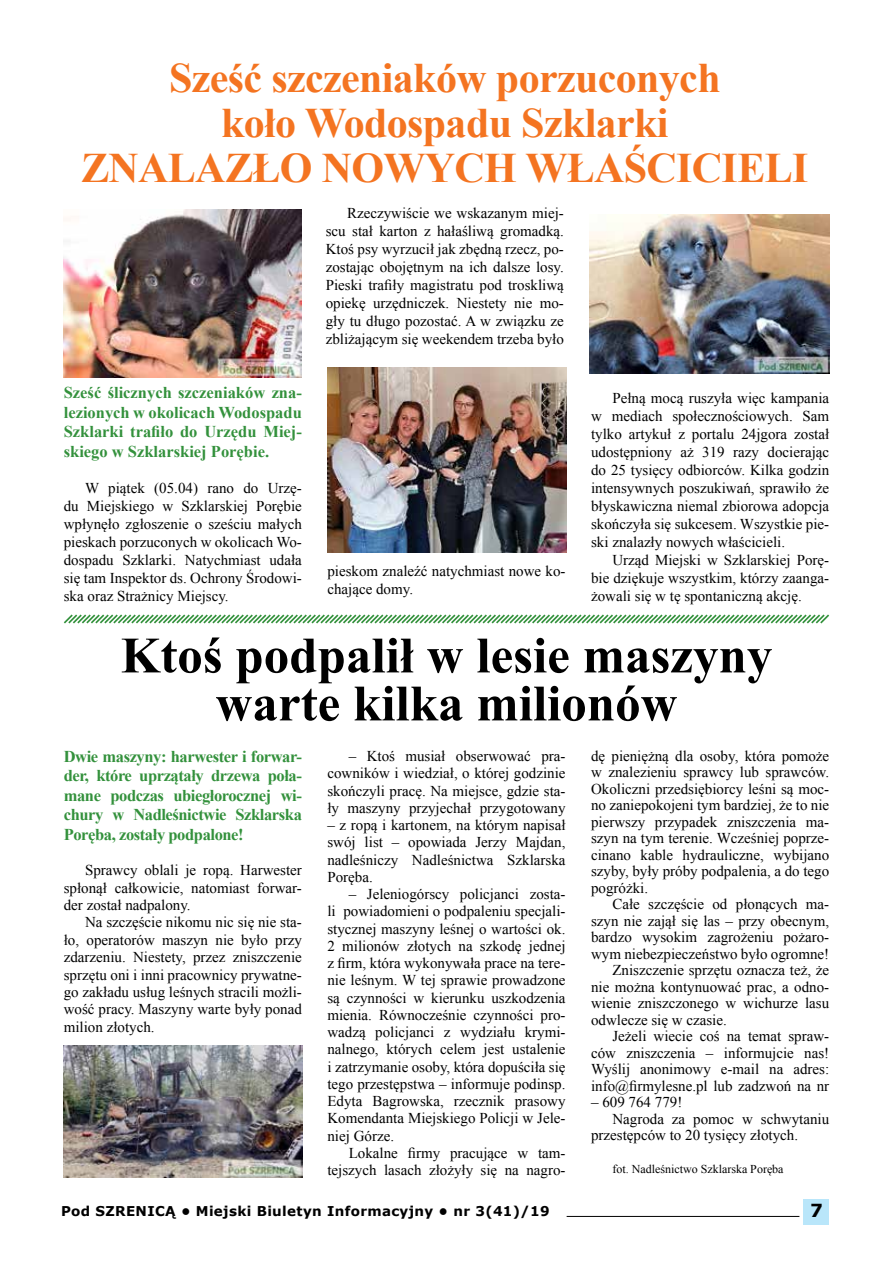
<style>
.page{position:relative;width:893px;height:1263px;background:#fff}
.page>*{position:absolute;margin:0;border:0;box-sizing:border-box;transform-origin:0 0}
.t1{font:700 51px/48px "Times New Roman";color:#000;text-align:center}
.t2{font:700 42px/45px "Times New Roman";letter-spacing:-.015em;color:#f47421;text-align:center}
.t3{font:700 18px "Verdana";color:#000}
.t4{font:700 16.5px/19.5px "Times New Roman";letter-spacing:-.025em;color:#33913c;text-align:justify}
.t5{font:15px/18px "Times New Roman";color:#000;text-align:justify}
.t6{font:700 13.5px "Verdana";letter-spacing:.025em;color:#000}
.t7{font:12px "Times New Roman";color:#000}
</style>
<div class="page">
<div style="left:804px;top:1199px;width:25px;height:26px;background:#b9e6fa"></div>
<hr style="left:567px;top:1216px;width:232px;height:1px;background:#000">
<svg style="left:64px;top:614px;width:765px;height:10px"></svg>
<img style="left:64px;top:209px;width:238px;height:169px">
<img style="left:589px;top:214px;width:240px;height:160px">
<img style="left:327px;top:368px;width:240px;height:185px">
<img style="left:64px;top:1046px;width:238px;height:132px">
<h2 class="t2" style="left:81px;top:55px;width:729px">Sześć szczeniaków porzuconych<br>koło Wodospadu Szklarki<br>znalazło nowych właścicieli</h2>
<p class="t5" style="left:326px;top:203px;width:240px;text-indent:21px">Rzeczywiście we wskazanym miej&shy;scu stał karton z hałaśliwą gromadką.<br>Ktoś psy wyrzucił jak zbędną rzecz, po&shy;zostając obojętnym na ich dalsze losy.<br>Pieski trafiły magistratu pod troskliwą opiekę urzędniczek. Niestety nie mo&shy;gły tu długo pozostać. A w związku ze zbliżającym się weekendem trzeba było</p>
<p class="t4" style="left:64px;top:382px;width:240px">Sześć ślicznych szczeniaków zna&shy;lezionych w okolicach Wodospadu Szklarki trafiło do Urzędu Miej&shy;skiego w Szklarskiej Porębie.</p>
<p class="t5" style="left:64px;top:478px;width:240px;text-indent:21px">W piątek (05.04) rano do Urzę&shy;du Miejskiego w Szklarskiej Porębie wpłynęło zgłoszenie o sześciu małych pieskach porzuconych w okolicach Wo&shy;dospadu Szklarki. Natychmiast udała się tam Inspektor ds. Ochrony Środowi&shy;ska oraz Strażnicy Miejscy.</p>
<p class="t5" style="left:591px;top:389px;width:240px;text-indent:21px">Pełną mocą ruszyła więc kampania w mediach społecznościowych. Sam tylko artykuł z portalu 24jgora został udostępniony aż 319 razy docierając do 25 tysięcy odbiorców. Kilka godzin intensywnych poszukiwań, sprawiło że błyskawiczna niemal zbiorowa adopcja skończyła się sukcesem. Wszystkie pie&shy;ski znalazły nowych właścicieli.</p>
<p class="t5" style="left:591px;top:551px;width:240px;text-indent:21px">Urząd Miejski w Szklarskiej Porę&shy;bie dziękuje wszystkim, którzy zaanga&shy;żowali się w tę spontaniczną akcję.</p>
<h1 class="t1" style="left:121px;top:630px;width:653px">Ktoś podpalił w lesie maszyny warte kilka milionów</h1>
<p class="t4" style="left:64px;top:746px;width:240px">Dwie maszyny: harwester i forwar&shy;der, które uprzątały drzewa poła&shy;mane podczas ubiegłorocznej wi&shy;chury w Nadleśnictwie Szklarska Poręba, zostały podpalone!</p>
<p class="t5" style="left:64px;top:861px;width:240px;line-height:17.4px;text-indent:21px">Sprawcy oblali je ropą. Harwester spłonął całkowicie, natomiast forwar&shy;der został nadpalony.</p>
<p class="t5" style="left:64px;top:913px;width:240px;line-height:17.4px;text-indent:21px">Na szczęście nikomu nic się nie sta&shy;ło, operatorów maszyn nie było przy zdarzeniu. Niestety, przez zniszczenie sprzętu oni i inni pracownicy prywatne&shy;go zakładu usług leśnych stracili możli&shy;wość pracy. Maszyny warte były ponad milion złotych.</p>
<p class="t5" style="left:327px;top:562px;width:240px">pieskom znaleźć natychmiast nowe ko&shy;chające domy.</p>
<p class="t5" style="left:591px;top:747px;width:240px;line-height:16.5px">dę pieniężną dla osoby, która pomoże w znalezieniu sprawcy lub sprawców.<br>Okoliczni przedsiębiorcy leśni są moc&shy;no zaniepokojeni tym bardziej, że to nie pierwszy przypadek zniszczenia ma&shy;szyn na tym terenie. Wcześniej poprze&shy;cinano kable hydrauliczne, wybijano szyby, były próby podpalenia, a do tego pogróżki.</p>
<p class="t5" style="left:612px;top:895px;width:218px">Całe szczęście od płonących ma-</p>
<p class="t5" style="left:591px;top:911px;width:240px">szyn nie zajął się las – przy obecnym,</p>
<p class="t5" style="left:591px;top:928px;width:240px">bardzo wysokim zagrożeniu pożaro-</p>
<p class="t5" style="left:591px;top:944px;width:240px">wym niebezpieczeństwo było ogromne!</p>
<p class="t5" style="left:612px;top:961px;width:218px">Zniszczenie sprzętu oznacza też, że</p>
<p class="t5" style="left:591px;top:977px;width:240px">nie można kontynuować prac, a odno-</p>
<p class="t5" style="left:591px;top:994px;width:240px">wienie zniszczonego w wichurze lasu</p>
<p class="t5" style="left:591px;top:1010px;width:137px">odwlecze się w czasie.</p>
<p class="t5" style="left:612px;top:1027px;width:218px">Jeżeli wiecie coś na temat spraw-</p>
<p class="t5" style="left:591px;top:1043px;width:240px">ców zniszczenia – informujcie nas!</p>
<p class="t5" style="left:591px;top:1060px;width:240px">Wyślij anonimowy e-mail na adres:</p>
<p class="t5" style="left:591px;top:1076px;width:240px">info@firmylesne.pl lub zadzwoń na nr</p>
<p class="t5" style="left:591px;top:1093px;width:93px">– 609 764 779!</p>
<p class="t5" style="left:612px;top:1109px;width:218px">Nagroda za pomoc w schwytaniu</p>
<p class="t5" style="left:591px;top:1126px;width:209px">przestępców to 20 tysięcy złotych.</p>
<p class="t7" style="left:612px;top:1161px;width:173px">fot. Nadleśnictwo Szklarska Poręba</p>
<p class="t5" style="left:327px;top:747px;width:240px;line-height:17.2px;text-indent:21px">– Ktoś musiał obserwować pra&shy;cowników i wiedział, o której godzinie skończyli pracę. Na miejsce, gdzie sta&shy;ły maszyny przyjechał przygotowany</p>
<p class="t5" style="left:327px;top:816px;width:240px;line-height:17.2px">– z ropą i kartonem, na którym napisał swój list – opowiada Jerzy Majdan, nadleśniczy Nadleśnictwa Szklarska Poręba.</p>
<p class="t5" style="left:327px;top:885px;width:240px;line-height:17.2px;text-indent:21px">– Jeleniogórscy policjanci zosta&shy;li powiadomieni o podpaleniu specjali&shy;stycznej maszyny leśnej o wartości ok.<br>2 milionów złotych na szkodę jednej z firm, która wykonywała prace na tere&shy;nie leśnym. W tej sprawie prowadzone są czynności w kierunku uszkodzenia mienia. Równocześnie czynności pro&shy;wadzą policjanci z wydziału krymi&shy;nalnego, których celem jest ustalenie i zatrzymanie osoby, która dopuściła się tego przestępstwa – informuje podinsp.<br>Edyta Bagrowska, rzecznik prasowy Komendanta Miejskiego Policji w Jele&shy;niej Górze.</p>
<p class="t5" style="left:327px;top:1144px;width:240px;line-height:17.2px;text-align:right">Lokalne firmy pracujące w tam&shy;tejszych lasach złożyły się na nagro-</p>
<p class="t6" style="left:61px;top:1201px;width:490px">Pod SZRENICĄ • Miejski Biuletyn Informacyjny • nr 3(41)/19</p>
<p class="t3" style="left:810px;top:1198px;width:14px">7</p>
</div>
